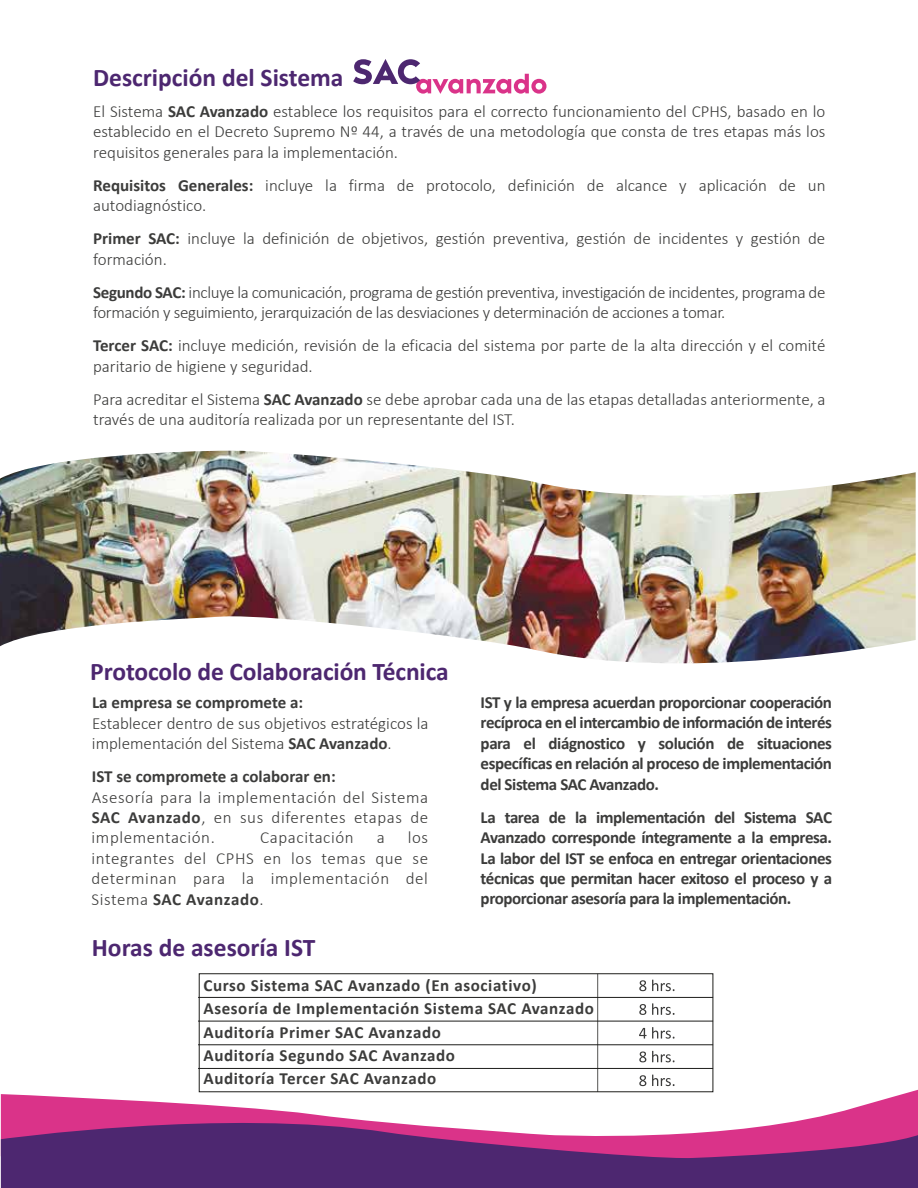
<style>
.page{position:relative;width:918px;height:1188px;background:#fff}
.page>*{position:absolute;margin:0;border:0;box-sizing:border-box;transform-origin:0 0}
.t1{font:700 25.5px "Calibri";letter-spacing:-.005em;color:#4d2770}
.t2{font:300 16.95px/20.4px "Calibri";color:#3c3c3b}
.t3{font:700 16.95px/20.4px "Calibri";letter-spacing:.02em;color:#3c3c3b;text-align:justify}
.t4{font:300 16.95px/20.4px "Calibri";letter-spacing:-.02em;color:#3c3c3b}
.t5{font:700 16.95px "Calibri";color:#3c3c3b}
.t6{font:300 16.95px "Calibri";letter-spacing:.035em;color:#3c3c3b}
.s1{font-weight:700}
</style>
<div class="page">
<svg style="left:353px;top:59px;width:194px;height:35px"></svg>
<svg style="left:639px;top:1075px;width:35px;height:11px"></svg>
<svg style="left:639px;top:1051px;width:35px;height:11px"></svg>
<svg style="left:639px;top:1027px;width:35px;height:12px"></svg>
<svg style="left:639px;top:1003px;width:35px;height:12px"></svg>
<svg style="left:639px;top:980px;width:35px;height:11px"></svg>
<hr style="left:198px;top:997px;width:515px;height:1px;background:#1d1d1b">
<hr style="left:198px;top:1021px;width:515px;height:1px;background:#1d1d1b">
<hr style="left:198px;top:1045px;width:515px;height:1px;background:#1d1d1b">
<hr style="left:198px;top:1068px;width:515px;height:1px;background:#1d1d1b">
<svg style="left:1px;top:1089px;width:917px;height:19px"></svg>
<svg style="left:1px;top:1108px;width:917px;height:80px;background:#8a498b"></svg>
<img style="left:0;top:451px;width:916px;height:213px">
<h1 class="t1" style="left:93px;top:61px;width:252px">Descripción del Sistema</h1>
<p class="t2" style="left:93px;top:100px;width:734px;text-align:justify">El Sistema <span class="s1">SAC Avanzado</span> establece los requisitos para el correcto funcionamiento del CPHS, basado en lo establecido en el Decreto Supremo Nº 44, a través de una metodología que consta de tres etapas más los requisitos generales para la implementación.</p>
<p class="t2" style="left:93px;top:174px;width:734px"><span class="s1">Requisitos Generales:</span> incluye la firma de protocolo, definición de alcance y aplicación de un autodiagnóstico.</p>
<p class="t2" style="left:93px;top:228px;width:734px"><span class="s1">Primer SAC:</span> incluye la definición de objetivos, gestión preventiva, gestión de incidentes y gestión de formación.</p>
<p class="t4" style="left:93px;top:281px;width:734px"><span class="s1">Segundo SAC:</span> incluye la comunicación, programa de gestión preventiva, investigación de incidentes, programa de formación y seguimiento, jerarquización de las desviaciones y determinación de acciones a tomar.</p>
<p class="t2" style="left:93px;top:335px;width:734px"><span class="s1">Tercer SAC:</span> incluye medición, revisión de la eficacia del sistema por parte de la alta dirección y el comité paritario de higiene y seguridad.</p>
<p class="t2" style="left:93px;top:388px;width:734px">Para acreditar el Sistema <span class="s1">SAC Avanzado</span> se debe aprobar cada una de las etapas detalladas anteriormente, a través de una auditoría realizada por un representante del IST.</p>
<h1 class="t1" style="left:90px;top:655px;width:360px">Protocolo de Colaboración Técnica</h1>
<p class="t5" style="left:92px;top:692px;width:213px">La empresa se compromete a:</p>
<p class="t2" style="left:92px;top:712px;width:338px">Establecer dentro de sus objetivos estratégicos la implementación del Sistema <span class="s1">SAC Avanzado</span>.</p>
<p class="t5" style="left:92px;top:766px;width:245px">IST se compromete a colaborar en:</p>
<p class="t2" style="left:92px;top:786px;width:338px;text-align:justify">Asesoría para la implementación del Sistema <span class="s1">SAC Avanzado</span>, en sus diferentes etapas de implementación.</p>
<p class="t6" style="left:260px;top:827px;width:95px">Capacitación</p>
<p class="t2" style="left:377px;top:827px;width:10px">a</p>
<p class="t2" style="left:91px;top:827px;width:338px;text-align:justify;text-indent:316px">los integrantes del CPHS en los temas que se determinan para la implementación del Sistema <span class="s1">SAC Avanzado</span>.</p>
<p class="t3" style="left:481px;top:692px;width:353px">IST y la empresa acuerdan proporcionar cooperación recíproca en el intercambio de información de interés para el diágnostico y solución de situaciones específicas en relación al proceso de implementación del Sistema SAC Avanzado.</p>
<p class="t3" style="left:481px;top:807px;width:353px">La tarea de la implementación del Sistema SAC Avanzado corresponde íntegramente a la empresa.<br>La labor del IST se enfoca en entregar orientaciones técnicas que permitan hacer exitoso el proceso y a proporcionar asesoría para la implementación.</p>
<h1 class="t1" style="left:92px;top:932px;width:225px">Horas de asesoría IST</h1>
<p class="t3" style="left:203px;top:973px;width:392px;line-height:23.4px;text-align:left">Curso Sistema SAC Avanzado (En asociativo)<br>Asesoría de Implementación Sistema SAC Avanzado Auditoría Primer SAC Avanzado<br>Auditoría Segundo SAC Avanzado<br>Auditoría Tercer SAC Avanzado</p>
</div>
